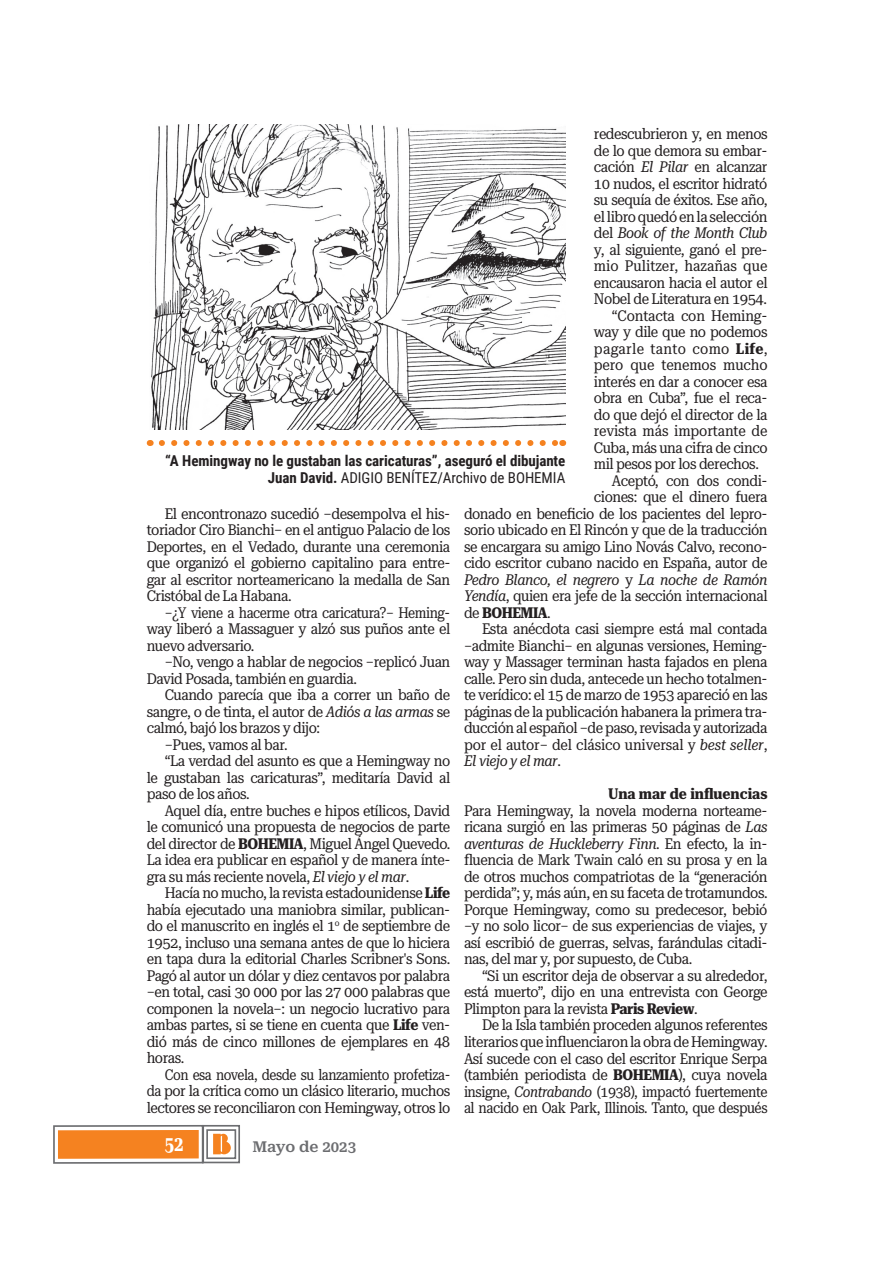
<style>
.page{position:relative;width:893px;height:1276px;background:#fff}
.page>*{position:absolute;margin:0;border:0;box-sizing:border-box;transform-origin:0 0}
.t1{font:700 ultra-condensed 21px "Roboto Serif 120 pt";color:#fff}
.t2{font:15px/16.5px "Roboto Serif 28 pt Condensed";letter-spacing:-.03em;color:#231f20;text-align:justify}
.t3{font:15px "Roboto Serif 28 pt Condensed";letter-spacing:-.01em;color:#231f20}
.t4{font:700 15px/16.5px "Roboto Condensed";letter-spacing:-.005em;color:#231f20;text-align:right}
.t5{font:15px/16.5px "Roboto Serif 28 pt Condensed";letter-spacing:-.03em;color:#231f20;text-align:justify;scale:.95 1}
.t6{font:15px "Roboto Serif 28 pt Condensed";letter-spacing:-.03em;color:#231f20;scale:.94 1}
.t7{font:italic 15px "Roboto Serif 28 pt Condensed";letter-spacing:-.03em;color:#231f20}
.t8{font:15px "Roboto Serif 28 pt Condensed";color:#231f20}
.t9{font:15px "Roboto Serif 28 pt Condensed";letter-spacing:.02em;color:#231f20}
.t10{font:700 15px "Roboto Serif 28 pt Condensed";color:#231f20}
.t11{font:600 15px "Roboto Serif";color:#6c6d70}
.t12{font:700 15px "Roboto Serif 28 pt Condensed";letter-spacing:-.03em;color:#231f20}
.s1{font-style:italic}
.s2{font-style:normal}
.s3{font-weight:700}
.s4{font-weight:400}
</style>
<div class="page">
<svg style="left:53px;top:1124px;width:187px;height:40px"></svg>
<div style="left:58px;top:1130px;width:141px;height:28px;background:#f58220"></div>
<img style="left:151px;top:124px;width:415px;height:305px">
<svg style="left:162px;top:440px;width:394px;height:6px"></svg>
<p class="t2" style="left:594px;top:126px;width:175px">redescubrieron y, en menos</p>
<p class="t2" style="left:594px;top:142px;width:175px">de lo que demora su embar-</p>
<p class="t2" style="left:594px;top:159px;width:175px">cación <span class="s1">El Pilar</span> en alcanzar</p>
<p class="t2" style="left:594px;top:175px;width:175px">10 nudos, el escritor hidrató</p>
<p class="t2" style="left:594px;top:192px;width:175px">su sequía de éxitos. Ese año,</p>
<p class="t2" style="left:594px;top:208px;width:175px">el libro quedó en la selección</p>
<p class="t7" style="left:594px;top:224px;width:175px"><span class="s2">del</span> Book of the Month Club</p>
<p class="t2" style="left:594px;top:241px;width:175px">y, al siguiente, ganó el pre-</p>
<p class="t8" style="left:594px;top:257px;width:175px">mio Pulitzer, hazañas que</p>
<p class="t2" style="left:594px;top:274px;width:175px">encausaron hacia el autor el</p>
<p class="t2" style="left:594px;top:291px;width:175px">Nobel de Literatura en 1954.</p>
<p class="t3" style="left:612px;top:307px;width:157px">“Contacta con Heming-</p>
<p class="t2" style="left:594px;top:324px;width:175px">way y dile que no podemos</p>
<p class="t9" style="left:594px;top:340px;width:175px">pagarle tanto como <span class="s3">Life</span>,</p>
<p class="t3" style="left:594px;top:356px;width:175px">pero que tenemos mucho</p>
<p class="t2" style="left:594px;top:373px;width:175px">interés en dar a conocer esa</p>
<p class="t2" style="left:594px;top:390px;width:175px">obra en Cuba”, fue el reca-</p>
<p class="t2" style="left:594px;top:406px;width:175px">do que dejó el director de la</p>
<p class="t3" style="left:594px;top:422px;width:175px">revista más importante de</p>
<p class="t2" style="left:594px;top:439px;width:175px">Cuba, más una cifra de cinco</p>
<p class="t2" style="left:594px;top:456px;width:167px">mil pesos por los derechos.</p>
<p class="t2" style="left:612px;top:472px;width:157px">Aceptó, con dos condi-</p>
<p class="t2" style="left:594px;top:489px;width:175px">ciones: que el dinero fuera</p>
<p class="t2" style="left:464px;top:505px;width:305px">donado en beneficio de los pacientes del lepro-</p>
<p class="t2" style="left:464px;top:522px;width:305px">sorio ubicado en El Rincón y que de la traducción</p>
<p class="t2" style="left:464px;top:538px;width:305px">se encargara su amigo Lino Novás Calvo, recono-</p>
<p class="t2" style="left:464px;top:555px;width:305px">cido escritor cubano nacido en España, autor de</p>
<p class="t7" style="left:464px;top:571px;width:305px">Pedro Blanco, el negrero <span class="s2">y</span> La noche de Ramón</p>
<p class="t2" style="left:464px;top:588px;width:305px"><span class="s1">Yendía</span>, quien era jefe de la sección internacional</p>
<p class="t12" style="left:464px;top:604px;width:88px"><span class="s4">de</span> BOHEMIA<span class="s4">.</span></p>
<p class="t2" style="left:482px;top:621px;width:287px">Esta anécdota casi siempre está mal contada</p>
<p class="t2" style="left:464px;top:637px;width:305px">–admite Bianchi– en algunas versiones, Heming-</p>
<p class="t2" style="left:464px;top:654px;width:305px">way y Massager terminan hasta fajados en plena</p>
<p class="t2" style="left:464px;top:670px;width:305px">calle. Pero sin duda, antecede un hecho totalmen-</p>
<p class="t2" style="left:464px;top:687px;width:305px">te verídico: el 15 de marzo de 1953 apareció en las</p>
<p class="t2" style="left:464px;top:703px;width:305px">páginas de la publicación habanera la primera tra-</p>
<p class="t2" style="left:464px;top:720px;width:305px">ducción al español –de paso, revisada y autorizada</p>
<p class="t3" style="left:464px;top:736px;width:305px">por el autor– del clásico universal y <span class="s1">best seller</span>,</p>
<p class="t7" style="left:464px;top:752px;width:99px">El viejo y el mar<span class="s2">.</span></p>
<p class="t10" style="left:608px;top:785px;width:161px">Una mar de influencias</p>
<p class="t2" style="left:464px;top:802px;width:305px">Para Hemingway, la novela moderna norteame&shy;ricana surgió en las primeras 50 páginas de <span class="s1">Las aventuras de Huckleberry Finn</span>. En efecto, la in&shy;fluencia de Mark Twain caló en su prosa y en la de otros muchos compatriotas de la “generación perdida”; y, más aún, en su faceta de trotamundos.<br>Porque Hemingway, como su predecesor, bebió –y no solo licor– de sus experiencias de viajes, y así escribió de guerras, selvas, farándulas citadi&shy;nas, del mar y, por supuesto, de Cuba.</p>
<p class="t2" style="left:464px;top:967px;width:305px;text-indent:18px">“Si un escritor deja de observar a su alrededor, está muerto”, dijo en una entrevista con George Plimpton para la revista <span class="s3">Paris Review</span>.</p>
<p class="t2" style="left:464px;top:1017px;width:305px;text-indent:18px">De la Isla también proceden algunos referentes literarios que influenciaron la obra de Hemingway.<br>Así sucede con el caso del escritor Enrique Serpa (también periodista de <span class="s3">BOHEMIA</span>), cuya novela insigne, <span class="s1">Contrabando</span> (1938), impactó fuertemente al nacido en Oak Park, Illinois. Tanto, que después</p>
<p class="t4" style="left:165px;top:453px;width:402px">“A Hemingway no le gustaban las caricaturas”, aseguró el dibujante<br>Juan David. <span class="s4">ADIGIO BENÍTEZ/Archivo de BOHEMIA</span></p>
<p class="t2" style="left:147px;top:505px;width:305px;text-indent:18px">El encontronazo sucedió –desempolva el his&shy;toriador Ciro Bianchi– en el antiguo Palacio de los Deportes, en el Vedado, durante una ceremonia que organizó el gobierno capitalino para entre&shy;gar al escritor norteamericano la medalla de San Cristóbal de La Habana.</p>
<p class="t5" style="left:147px;top:604px;width:321px;text-indent:18px">–¿Y viene a hacerme otra caricatura?– Heming&shy;way liberó a Massaguer y alzó sus puños ante el nuevo adversario.</p>
<p class="t2" style="left:147px;top:654px;width:305px;text-indent:18px">–No, vengo a hablar de negocios –replicó Juan<br>David Posada, también en guardia.</p>
<p class="t2" style="left:165px;top:687px;width:287px">Cuando parecía que iba a correr un baño de</p>
<p class="t2" style="left:147px;top:703px;width:305px">sangre, o de tinta, el autor de <span class="s1">Adiós a las armas</span> se</p>
<p class="t2" style="left:147px;top:720px;width:175px">calmó, bajó los brazos y dijo:</p>
<p class="t2" style="left:165px;top:736px;width:124px">–Pues, vamos al bar.</p>
<p class="t2" style="left:165px;top:753px;width:287px">“La verdad del asunto es que a Hemingway no</p>
<p class="t2" style="left:147px;top:769px;width:305px">le gustaban las caricaturas”, meditaría David al</p>
<p class="t2" style="left:147px;top:786px;width:105px">paso de los años.</p>
<p class="t2" style="left:165px;top:802px;width:287px">Aquel día, entre buches e hipos etílicos, David</p>
<p class="t2" style="left:147px;top:819px;width:305px">le comunicó una propuesta de negocios de parte</p>
<p class="t2" style="left:147px;top:835px;width:305px">del director de <span class="s3">BOHEMIA</span>, Miguel Ángel Quevedo.</p>
<p class="t2" style="left:147px;top:852px;width:305px">La idea era publicar en español y de manera ínte-</p>
<p class="t2" style="left:147px;top:868px;width:264px">gra su más reciente novela, <span class="s1">El viejo y el mar</span>.</p>
<p class="t2" style="left:165px;top:885px;width:287px">Hacía no mucho, la revista estadounidense <span class="s3">Life</span></p>
<p class="t2" style="left:147px;top:901px;width:305px">había ejecutado una maniobra similar, publican-</p>
<p class="t2" style="left:147px;top:918px;width:305px">do el manuscrito en inglés el 1<sup>o</sup> de septiembre de</p>
<p class="t2" style="left:147px;top:934px;width:305px">1952, incluso una semana antes de que lo hiciera</p>
<p class="t2" style="left:147px;top:951px;width:305px">en tapa dura la editorial Charles Scribner's Sons.</p>
<p class="t2" style="left:147px;top:967px;width:305px">Pagó al autor un dólar y diez centavos por palabra</p>
<p class="t2" style="left:147px;top:984px;width:305px">–en total, casi 30 000 por las 27 000 palabras que</p>
<p class="t2" style="left:147px;top:1000px;width:305px">componen la novela–: un negocio lucrativo para</p>
<p class="t2" style="left:147px;top:1017px;width:305px">ambas partes, si se tiene en cuenta que <span class="s3">Life</span> ven-</p>
<p class="t2" style="left:147px;top:1033px;width:305px">dió más de cinco millones de ejemplares en 48</p>
<p class="t2" style="left:147px;top:1050px;width:39px">horas.</p>
<p class="t6" style="left:165px;top:1066px;width:305px">Con esa novela, desde su lanzamiento profetiza-</p>
<p class="t6" style="left:147px;top:1082px;width:324px">da por la crítica como un clásico literario, muchos</p>
<p class="t2" style="left:147px;top:1099px;width:305px">lectores se reconciliaron con Hemingway, otros lo</p>
<h1 class="t1" style="left:165px;top:1131px;width:20px">52</h1>
<p class="t11" style="left:252px;top:1138px;width:105px">Mayo de 2023</p>
</div>
